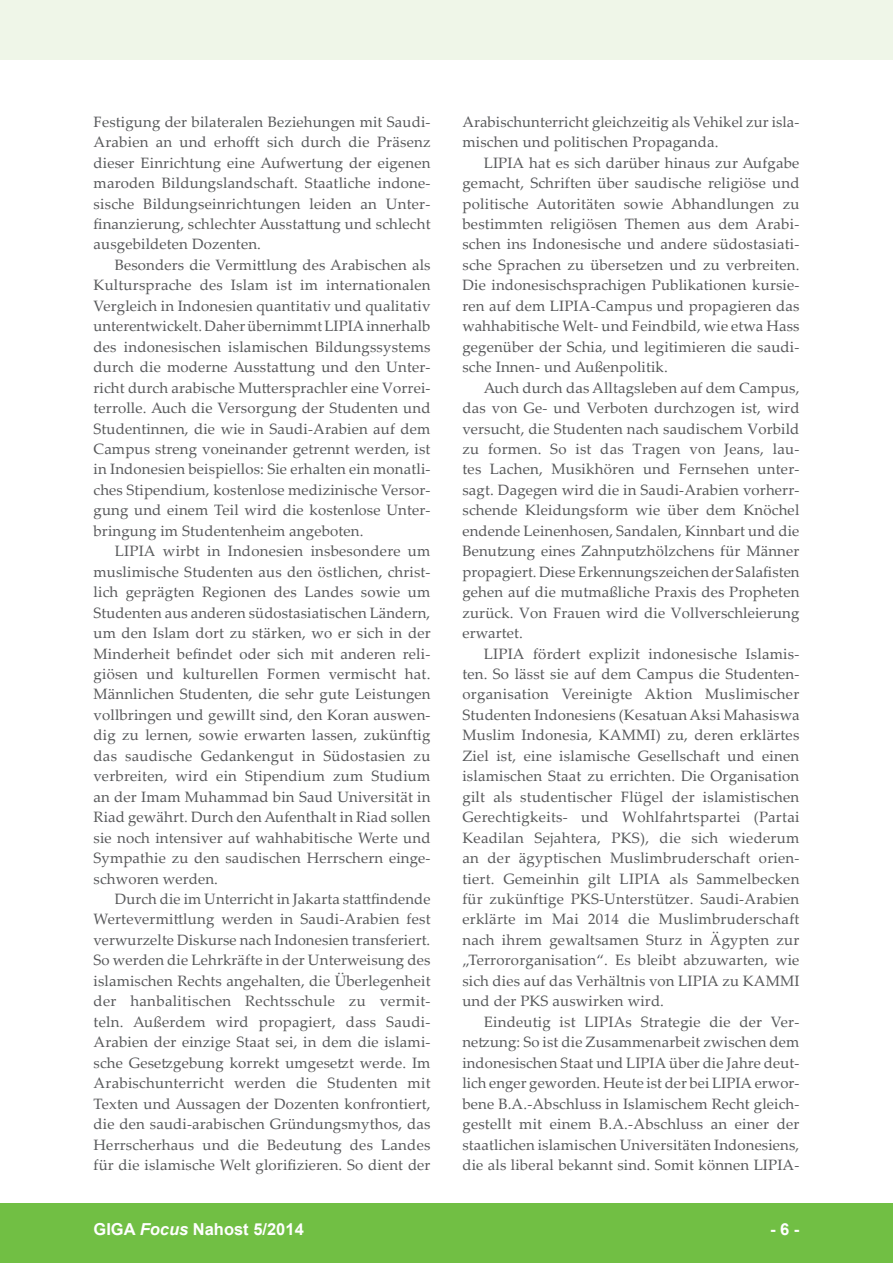
<style>
.page{position:relative;width:893px;height:1263px;background:#fff}
.page>*{position:absolute;margin:0;border:0;box-sizing:border-box;transform-origin:0 0}
.t1{font:700 16.5px "Arial";color:#fff}
.foc__text_fliesstext{font:15px/20.4px "Palatino Linotype";letter-spacing:.01em;color:#57585a;text-align:justify}
.foc__text_fussnoten{font:15px/20.4px "Palatino Linotype";letter-spacing:.01em;color:#57585a;text-align:justify}
.s1{font-style:italic}
</style>
<div class="page">
<div style="left:0;top:1203px;width:893px;height:60px;background:#71bf44"></div>
<div style="left:0;top:0;width:893px;height:60px;background:#eff6e8"></div>
<p class="foc__text_fussnoten" style="left:94px;top:111px;width:338px">Festigung der bilateralen Beziehungen mit Saudi-Arabien an und erhofft sich durch die Präsenz dieser Einrichtung eine Aufwertung der eigenen maroden Bildungslandschaft. Staatliche indone&shy;sische Bildungseinrichtungen leiden an Unter&shy;finanzierung, schlechter Ausstattung und schlecht ausgebildeten Dozenten.</p>
<p class="foc__text_fliesstext" style="left:94px;top:254px;width:339px;text-indent:21px">Besonders die Vermittlung des Arabischen als Kultursprache des Islam ist im internationalen Vergleich in Indonesien quantitativ und qualitativ unterentwickelt. Daher übernimmt LIPIA innerhalb des indonesischen islamischen Bildungssystems durch die moderne Ausstattung und den Unter&shy;richt durch arabische Muttersprachler eine Vorrei&shy;terrolle. Auch die Versorgung der Studenten und Studentinnen, die wie in Saudi-Arabien auf dem Campus streng voneinander getrennt werden, ist in Indonesien beispiellos: Sie erhalten ein monatli&shy;ches Stipendium, kostenlose medizinische Versor&shy;gung und einem Teil wird die kostenlose Unter&shy;bringung im Studentenheim angeboten.</p>
<p class="foc__text_fliesstext" style="left:94px;top:540px;width:339px;text-indent:21px">LIPIA wirbt in Indonesien insbesondere um muslimische Studenten aus den östlichen, christ&shy;lich geprägten Regionen des Landes sowie um Studenten aus anderen südostasiatischen Ländern, um den Islam dort zu stärken, wo er sich in der Minderheit befindet oder sich mit anderen reli&shy;giösen und kulturellen Formen vermischt hat.<br>Männlichen Studenten, die sehr gute Leistungen vollbringen und gewillt sind, den Koran auswen&shy;dig zu lernen, sowie erwarten lassen, zukünftig das saudische Gedankengut in Südostasien zu verbreiten, wird ein Stipendium zum Studium an der Imam Muhammad bin Saud Universität in Riad gewährt. Durch den Aufenthalt in Riad sollen sie noch intensiver auf wahhabitische Werte und Sympathie zu den saudischen Herrschern einge&shy;schworen werden.</p>
<p class="foc__text_fliesstext" style="left:94px;top:888px;width:339px;text-indent:21px">Durch die im Unterricht in Jakarta stattfindende Wertevermittlung werden in Saudi-Arabien fest verwurzelte Diskurse nach Indonesien transferiert.<br>So werden die Lehrkräfte in der Unterweisung des islamischen Rechts angehalten, die Überlegenheit der hanbalitischen Rechtsschule zu vermit&shy;teln. Außerdem wird propagiert, dass Saudi-Arabien der einzige Staat sei, in dem die islami&shy;sche Gesetzgebung korrekt umgesetzt werde. Im Arabischunterricht werden die Studenten mit Texten und Aussagen der Dozenten konfrontiert, die den saudi-arabischen Gründungsmythos, das Herrscherhaus und die Bedeutung des Landes für die islamische Welt glorifizieren. So dient der</p>
<p class="foc__text_fliesstext" style="left:462px;top:111px;width:338px">Arabischunterricht gleichzeitig als Vehikel zur isla&shy;mischen und politischen Propaganda.</p>
<p class="foc__text_fliesstext" style="left:462px;top:152px;width:339px;text-indent:21px">LIPIA hat es sich darüber hinaus zur Aufgabe gemacht, Schriften über saudische religiöse und politische Autoritäten sowie Abhandlungen zu bestimmten religiösen Themen aus dem Arabi&shy;schen ins Indonesische und andere südostasiati&shy;sche Sprachen zu übersetzen und zu verbreiten.<br>Die indonesischsprachigen Publikationen kursie&shy;ren auf dem LIPIA-Campus und propagieren das wahhabitische Welt- und Feindbild, wie etwa Hass gegenüber der Schia, und legitimieren die saudi&shy;sche Innen- und Außenpolitik.</p>
<p class="foc__text_fliesstext" style="left:462px;top:377px;width:339px;text-indent:21px">Auch durch das Alltagsleben auf dem Campus, das von Ge- und Verboten durchzogen ist, wird versucht, die Studenten nach saudischem Vorbild zu formen. So ist das Tragen von Jeans, lau&shy;tes Lachen, Musikhören und Fernsehen unter&shy;sagt. Dagegen wird die in Saudi-Arabien vorherr&shy;schende Kleidungsform wie über dem Knöchel endende Leinenhosen, Sandalen, Kinnbart und die Benutzung eines Zahnputzhölzchens für Männer propagiert. Diese Erkennungszeichen der Salafisten gehen auf die mutmaßliche Praxis des Propheten zurück. Von Frauen wird die Vollverschleierung erwartet.</p>
<p class="foc__text_fliesstext" style="left:462px;top:643px;width:339px;text-indent:21px">LIPIA fördert explizit indonesische Islamis&shy;ten. So lässt sie auf dem Campus die Studenten&shy;organisation Vereinigte Aktion Muslimischer Studenten Indonesiens (Kesatuan Aksi Mahasiswa Muslim Indonesia, KAMMI) zu, deren erklärtes Ziel ist, eine islamische Gesellschaft und einen islamischen Staat zu errichten. Die Organisation gilt als studentischer Flügel der islamistischen Gerechtigkeits- und Wohlfahrtspartei (Partai Keadilan Sejahtera, PKS), die sich wiederum an der ägyptischen Muslimbruderschaft orien&shy;tiert. Gemeinhin gilt LIPIA als Sammelbecken für zukünftige PKS-Unterstützer. Saudi-Arabien erklärte im Mai 2014 die Muslimbruderschaft nach ihrem gewaltsamen Sturz in Ägypten zur „Terrororganisation“. Es bleibt abzuwarten, wie sich dies auf das Verhältnis von LIPIA zu KAMMI und der PKS auswirken wird.</p>
<p class="foc__text_fliesstext" style="left:462px;top:1011px;width:339px;text-indent:21px">Eindeutig ist LIPIAs Strategie die der Ver&shy;netzung: So ist die Zusammenarbeit zwischen dem indonesischen Staat und LIPIA über die Jahre deut&shy;lich enger geworden. Heute ist der bei LIPIA erwor&shy;bene B.A.-Abschluss in Islamischem Recht gleich&shy;gestellt mit einem B.A.-Abschluss an einer der staatlichen islamischen Universitäten Indonesiens, die als liberal bekannt sind. Somit können LIPIA-</p>
<p class="t1" style="left:94px;top:1218px;width:212px">GIGA <span class="s1">Focus</span> Nahost 5/2014</p>
<p class="t1" style="left:770px;top:1218px;width:31px">- 6 -</p>
</div>
